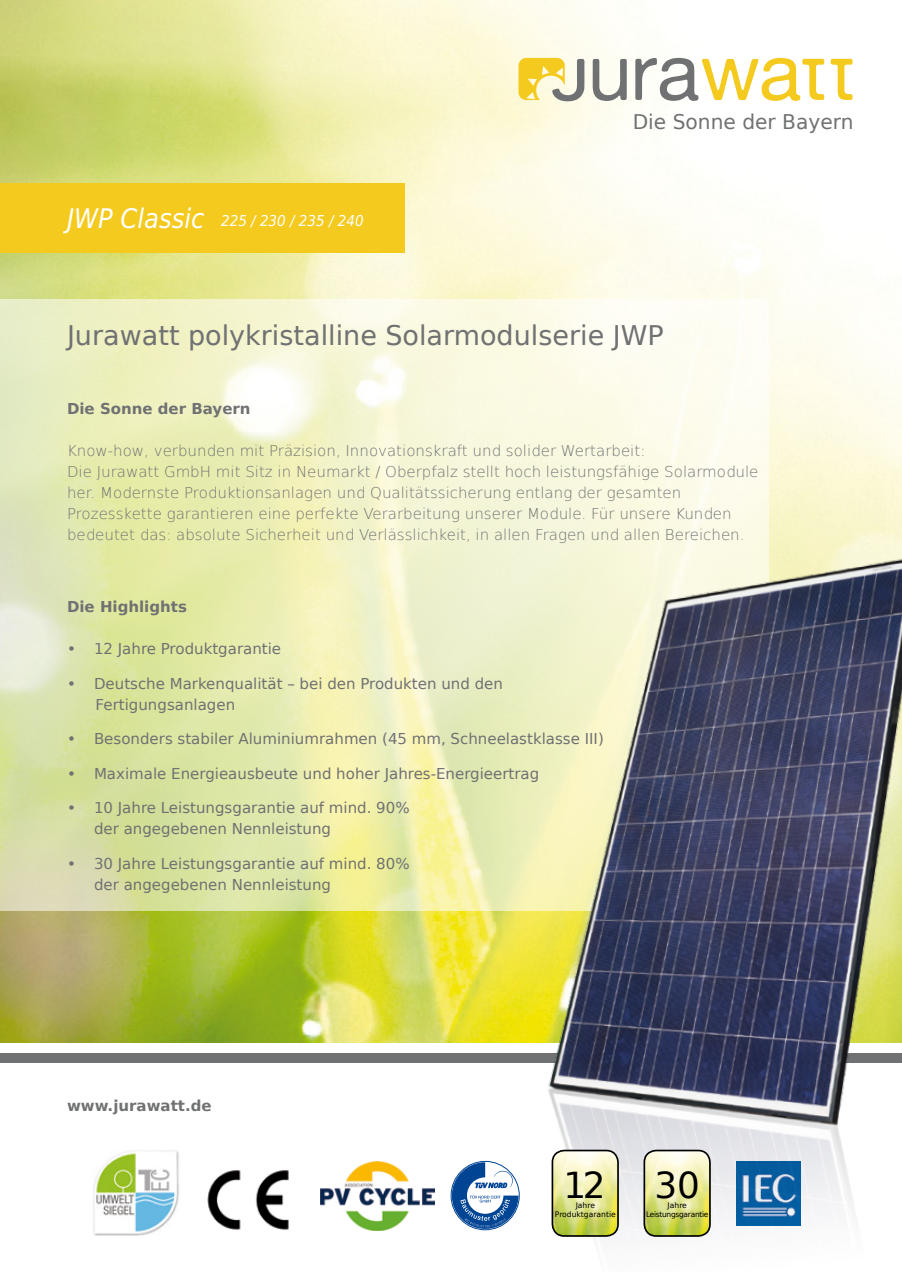
<style>
.page{position:relative;width:902px;height:1272px;background:#fff}
.page>*{position:absolute;margin:0;border:0;box-sizing:border-box;transform-origin:0 0}
.t1{font:35.7px "DejaVu Sans";color:#000}
.t2{font:27px "DejaVu Sans";color:#707172}
.t3{font:italic 27px "DejaVu Sans Condensed";color:#fff}
.t4{font:20.1px "DejaVu Sans";color:#707172}
.t5{font:200 15px/21px "DejaVu Sans";color:#707172}
.t6{font:15px/21px "DejaVu Sans";color:#707172}
.t7{font:700 15px "DejaVu Sans";color:#707172}
.t8{font:italic 15px "DejaVu Sans Condensed";color:#fff}
.t9{font:7.65px/9.1px "DejaVu Sans";color:#000;text-align:center}
.t10{font:7.5px "DejaVu Sans";letter-spacing:-.04em;color:#000}
</style>
<div class="page">
<img style="left:0;top:0;width:901px;height:1042px">
<div style="left:0;top:1053px;width:901px;height:9px;background:#707172"></div>
<svg style="left:0;top:299px;width:768px;height:611px;background:#ecefc2"></svg>
<svg style="left:592px;top:59px;width:34px;height:42px"></svg>
<svg style="left:635px;top:58px;width:189px;height:43px"></svg>
<svg style="left:830px;top:59px;width:22px;height:41px"></svg>
<svg style="left:518px;top:58px;width:66px;height:43px;background:#e4d181"></svg>
<img style="left:207px;top:1170px;width:82px;height:60px">
<img style="left:321px;top:1161px;width:113px;height:69px">
<img style="left:93px;top:1149px;width:87px;height:87px">
<svg style="left:452px;top:1162px;width:66px;height:66px"></svg>
<div style="left:0;top:183px;width:404px;height:69px;background:#f5ca1f"></div>
<img style="left:522px;top:553px;width:379px;height:684px">
<img style="left:552px;top:1150px;width:66px;height:85px">
<div style="left:551px;top:1149px;width:67px;height:87px;border:2px solid #000;border-radius:12px"></div>
<img style="left:644px;top:1150px;width:66px;height:85px">
<div style="left:643px;top:1149px;width:67px;height:87px;border:2px solid #000;border-radius:12px"></div>
<h2 class="t3" style="left:67px;top:199px;width:139px">JWP Classic</h2>
<p class="t8" style="left:221px;top:210px;width:144px">225 / 230 / 235 / 240</p>
<h3 class="t4" style="left:632px;top:105px;width:222px">Die Sonne der Bayern</h3>
<h2 class="t2" style="left:67px;top:313px;width:598px">Jurawatt polykristalline Solarmodulserie JWP</h2>
<p class="t7" style="left:67px;top:396px;width:185px">Die Sonne der Bayern</p>
<p class="t5" style="left:67px;top:440px;width:693px">Know-how, verbunden mit Präzision, Innovationskraft und solider Wertarbeit:<br>Die Jurawatt GmbH mit Sitz in Neumarkt / Oberpfalz stellt hoch leistungsfähige Solarmodule her. Modernste Produktionsanlagen und Qualitätssicherung entlang der gesamten Prozesskette garantieren eine perfekte Verarbeitung unserer Module. Für unsere Kunden bedeutet das: absolute Sicherheit und Verlässlichkeit, in allen Fragen und allen Bereichen.</p>
<p class="t7" style="left:67px;top:594px;width:121px">Die Highlights</p>
<p class="t6" style="left:67px;top:637px;width:216px">• 12 Jahre Produktgarantie</p>
<p class="t6" style="left:96px;top:672px;width:409px;text-indent:-29px">• Deutsche Markenqualität – bei den Produkten und den<br>Fertigungsanlagen</p>
<p class="t6" style="left:67px;top:727px;width:538px">• Besonders stabiler Aluminiumrahmen (45 mm, Schneelastklasse III)</p>
<p class="t6" style="left:67px;top:762px;width:474px">• Maximale Energieausbeute und hoher Jahres-Energieertrag</p>
<p class="t6" style="left:94px;top:796px;width:317px;text-indent:-27px">• 10 Jahre Leistungsgarantie auf mind. 90% der angegebenen Nennleistung</p>
<p class="t6" style="left:94px;top:852px;width:317px;text-indent:-27px">• 30 Jahre Leistungsgarantie auf mind. 80% der angegebenen Nennleistung</p>
<p class="t7" style="left:67px;top:1093px;width:146px">www.jurawatt.de</p>
<h1 class="t1" style="left:563px;top:1156px;width:43px">12</h1>
<p class="t9" style="left:555px;top:1200px;width:62px">Jahre<br>Produktgarantie</p>
<h1 class="t1" style="left:654px;top:1156px;width:47px">30</h1>
<p class="t9" style="left:667px;top:1200px;width:21px">Jahre</p>
<p class="t10" style="left:646px;top:1208px;width:64px">Leistungsgarantie</p>
</div>
